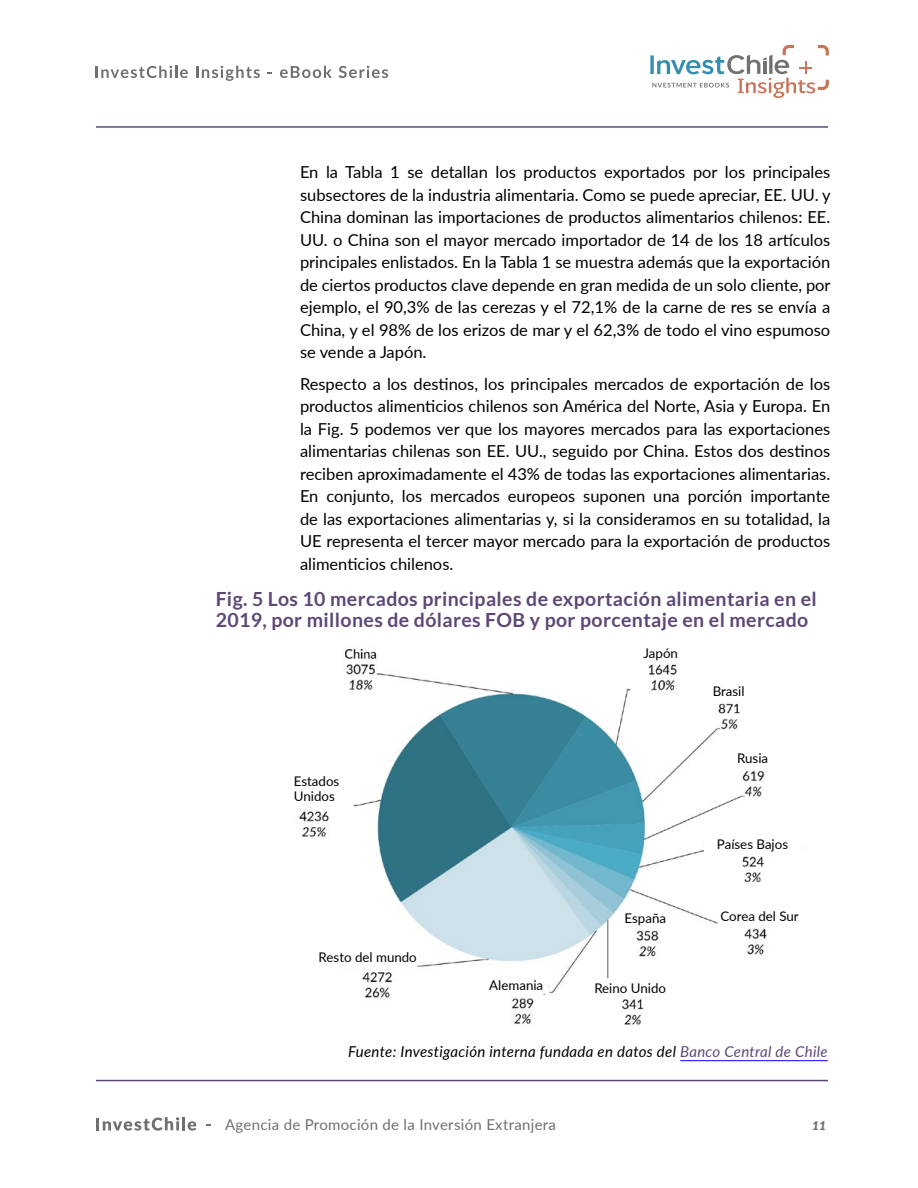
<style>
.page{position:relative;width:918px;height:1188px;background:#fff}
.page>*{position:absolute;margin:0;border:0;box-sizing:border-box;transform-origin:0 0}
.t1{font:700 19.5px/21px "Lato";letter-spacing:.02em;color:#5d4777}
.t2{font:16.5px/22.5px "Lato";color:#000;text-align:justify}
.t3{font:italic 15px "Lato";letter-spacing:.02em;color:#000}
.t4{font:15px "Lato";letter-spacing:.02em;color:#707070}
.t5{font:13.35px/14.9px "Lato";color:#000}
.t6{font:italic 900 12px "Lato";color:#707070}
.s1{color:#5d4777}
</style>
<div class="page">
<hr style="left:96px;top:126px;width:732px;height:2px;background:#5d4777">
<hr style="left:96px;top:1080px;width:732px;height:1px;background:#5d4777">
<svg style="left:96px;top:66px;width:92px;height:12px"></svg>
<svg style="left:196px;top:66px;width:64px;height:15px"></svg>
<svg style="left:280px;top:66px;width:52px;height:12px"></svg>
<svg style="left:339px;top:66px;width:49px;height:12px"></svg>
<svg style="left:650px;top:45px;width:179px;height:53px"></svg>
<svg style="left:96px;top:1117px;width:100px;height:14px"></svg>
<img style="left:299px;top:648px;width:469px;height:377px">
<hr style="left:680px;top:1060px;width:148px;height:1px;background:#00f">
<div style="left:270px;top:790px;width:82px;height:18px;background:#fff"></div>
<div style="left:331px;top:950px;width:86px;height:19px;background:#fff"></div>
<div style="left:462px;top:975px;width:86px;height:19px;background:#fff"></div>
<div style="left:583px;top:978px;width:102px;height:19px;background:#fff"></div>
<div style="left:622px;top:909px;width:48px;height:18px;background:#fff"></div>
<div style="left:718px;top:907px;width:80px;height:18px;background:#fff"></div>
<div style="left:704px;top:837px;width:97px;height:19px;background:#fff"></div>
<div style="left:707px;top:750px;width:97px;height:18px;background:#fff"></div>
<div style="left:683px;top:683px;width:97px;height:18px;background:#fff"></div>
<div style="left:616px;top:644px;width:97px;height:19px;background:#fff"></div>
<p class="t2" style="left:300px;top:160px;width:532px">En la Tabla 1 se detallan los productos exportados por los principales subsectores de la industria alimentaria. Como se puede apreciar, EE. UU. y China dominan las importaciones de productos alimentarios chilenos: EE.<br>UU. o China son el mayor mercado importador de 14 de los 18 artículos principales enlistados. En la Tabla 1 se muestra además que la exportación de ciertos productos clave depende en gran medida de un solo cliente, por ejemplo, el 90,3% de las cerezas y el 72,1% de la carne de res se envía a China, y el 98% de los erizos de mar y el 62,3% de todo el vino espumoso se vende a Japón.</p>
<p class="t2" style="left:300px;top:372px;width:532px">Respecto a los destinos, los principales mercados de exportación de los productos alimenticios chilenos son América del Norte, Asia y Europa. En la Fig. 5 podemos ver que los mayores mercados para las exportaciones alimentarias chilenas son EE. UU., seguido por China. Estos dos destinos reciben aproximadamente el 43% de todas las exportaciones alimentarias.<br>En conjunto, los mercados europeos suponen una porción importante de las exportaciones alimentarias y, si la consideramos en su totalidad, la UE representa el tercer mayor mercado para la exportación de productos alimenticios chilenos.</p>
<p class="t1" style="left:216px;top:588px;width:603px">Fig. 5 Los 10 mercados principales de exportación alimentaria en el<br>2019, por millones de dólares FOB y por porcentaje en el mercado</p>
<p class="t5" style="left:294px;top:773px;width:47px">Estados<br>Unidos</p>
<p class="t5" style="left:319px;top:950px;width:100px">Resto del mundo</p>
<p class="t5" style="left:644px;top:645px;width:36px">Japón</p>
<p class="t5" style="left:713px;top:683px;width:33px">Brasil</p>
<p class="t5" style="left:737px;top:750px;width:33px">Rusia</p>
<p class="t5" style="left:717px;top:836px;width:73px">Países Bajos</p>
<p class="t5" style="left:625px;top:910px;width:43px">España</p>
<p class="t5" style="left:720px;top:908px;width:80px">Corea del Sur</p>
<p class="t5" style="left:489px;top:977px;width:55px">Alemania</p>
<p class="t5" style="left:594px;top:980px;width:73px">Reino Unido</p>
<p class="t3" style="left:348px;top:1041px;width:481px">Fuente: Investigación interna fundada en datos del <span class="s1">Banco Central de Chile</span></p>
<p class="t4" style="left:225px;top:1114px;width:332px">Agencia de Promoción de la Inversión Extranjera</p>
<p class="t6" style="left:812px;top:1117px;width:15px">11</p>
</div>
